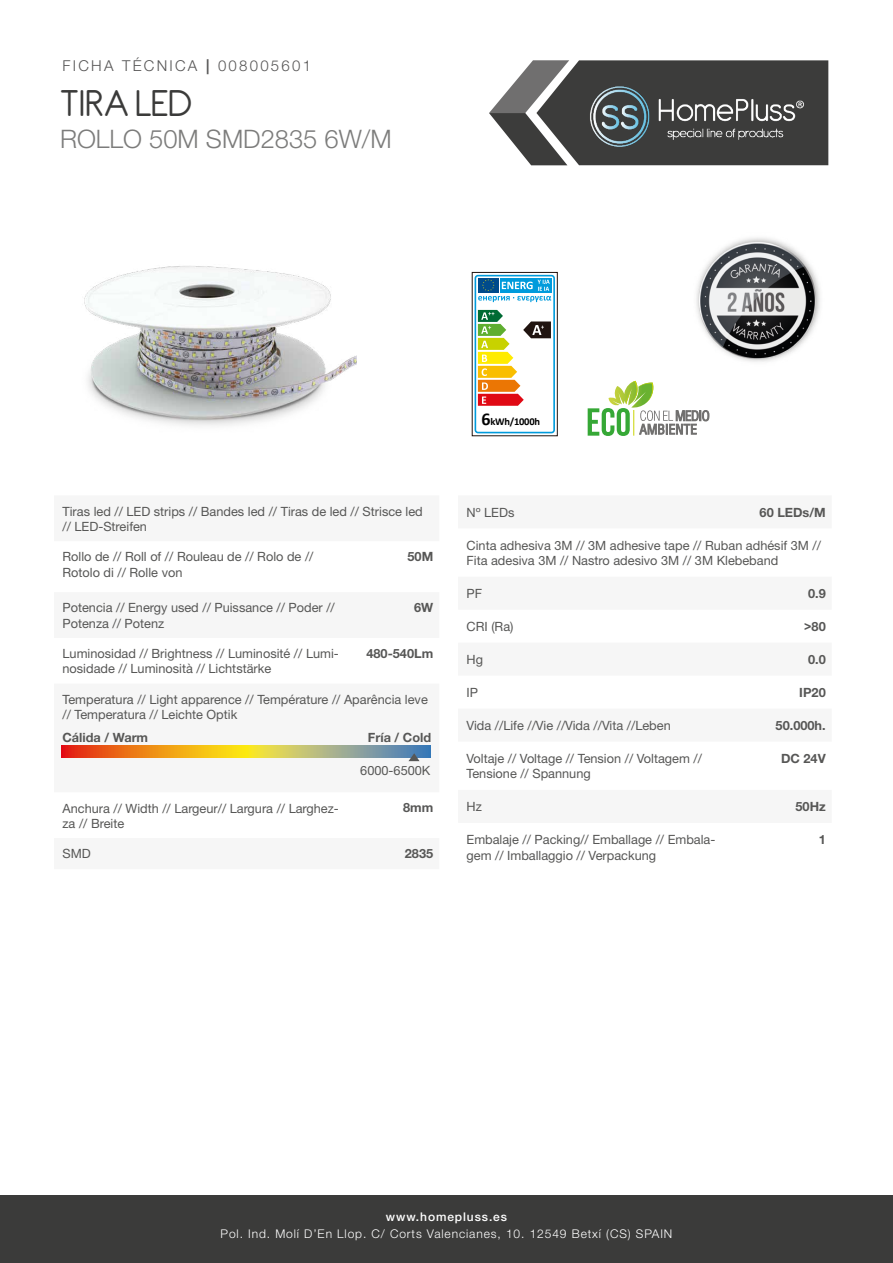
<style>
.page{position:relative;width:893px;height:1263px;background:#fff}
.page>*{position:absolute;margin:0;border:0;box-sizing:border-box;transform-origin:0 0}
.t1{font:40.5px "Antipasto";color:#3b3b3a}
.t2{font:300 25.5px "Helvetica Neue";color:#7c7c7b}
.t3{font:300 15px "Helvetica Neue";letter-spacing:.15em;color:#565555}
.t4{font:12.75px/15.3px "Helvetica Neue";color:#575756}
.t5{font:700 12.75px "Helvetica Neue";color:#575756}
.t6{font:300 12px "Helvetica Neue";letter-spacing:.075em;color:#fff}
.t7{font:500 12px "Helvetica Neue";letter-spacing:.075em;color:#fff}
.t8{font:700 10.5px "Calibri";letter-spacing:-.025em;color:#000}
.s1{font-weight:700}
.s2{font-size:18px}
.s3{font-family:"Arial"}
</style>
<div class="page">
<div style="left:0;top:1196px;width:893px;height:67px;background:#3b3b3a"></div>
<svg style="left:489px;top:60px;width:339px;height:105px"></svg>
<img style="left:583px;top:75px;width:229px;height:78px">
<img style="left:696px;top:237px;width:124px;height:125px">
<svg style="left:588px;top:381px;width:121px;height:55px"></svg>
<svg style="left:61px;top:745px;width:370px;height:13px;background:#c99d4b"></svg>
<img style="left:84px;top:266px;width:272px;height:160px">
<svg style="left:472px;top:272px;width:85px;height:164px"></svg>
<div style="left:476px;top:276px;width:78px;height:156px;background:#fff;border-radius:3px"></div>
<div style="left:475px;top:275px;width:80px;height:158px;border:2px solid #009bdc;border-radius:3px"></div>
<svg style="left:478px;top:310px;width:73px;height:96px"></svg>
<div style="left:478px;top:278px;width:21px;height:15px;background:#004b8b"></div>
<div style="left:500px;top:278px;width:52px;height:15px;background:#009bdc"></div>
<svg style="left:478px;top:279px;width:73px;height:23px"></svg>
<svg style="left:408px;top:753px;width:11px;height:8px"></svg>
<p class="t3" style="left:63px;top:56px;width:250px">FICHA TÉCNICA <span class="s1">|</span> 008005601</p>
<h1 class="t1" style="left:60px;top:80px;width:134px">TIRA LED</h1>
<h2 class="t2" style="left:60px;top:123px;width:333px">ROLLO 50M SMD2835 6W/M</h2>
<p class="t4" style="left:63px;top:503px;width:362px">Tiras led // LED strips // Bandes led // Tiras de led // Strisce led // LED-Streifen</p>
<p class="t4" style="left:63px;top:549px;width:252px">Rollo de // Roll of // Rouleau de // Rolo de //<br>Rotolo di // Rolle von</p>
<p class="t5" style="left:407px;top:549px;width:27px">50M</p>
<p class="t4" style="left:63px;top:600px;width:274px">Potencia // Energy used // Puissance // Poder //<br>Potenza // Potenz</p>
<p class="t5" style="left:414px;top:600px;width:21px">6W</p>
<p class="t4" style="left:63px;top:646px;width:278px">Luminosidad // Brightness // Luminosité // Lumi&shy;nosidade // Luminosità // Lichtstärke</p>
<p class="t5" style="left:366px;top:646px;width:68px">480-540Lm</p>
<p class="t4" style="left:63px;top:691px;width:367px">Temperatura // Light apparence // Température // Aparência leve // Temperatura // Leichte Optik</p>
<p class="t5" style="left:63px;top:729px;width:87px">Cálida / Warm</p>
<p class="t5" style="left:368px;top:729px;width:65px">Fría / Cold</p>
<p class="t4" style="left:360px;top:763px;width:72px">6000-6500K</p>
<p class="t4" style="left:63px;top:800px;width:278px">Anchura // Width // Largeur// Largura // Larghez&shy;za // Breite</p>
<p class="t5" style="left:403px;top:800px;width:32px">8mm</p>
<p class="t4" style="left:63px;top:846px;width:30px">SMD</p>
<p class="t5" style="left:405px;top:846px;width:30px">2835</p>
<p class="t8" style="left:481px;top:415px;width:60px"><span class="s2">6</span>kWh/1000h</p>
<p class="t4" style="left:467px;top:505px;width:49px">Nº LEDs</p>
<p class="t5" style="left:760px;top:504px;width:68px">60 LEDs/M</p>
<p class="t4" style="left:467px;top:537px;width:356px">Cinta adhesiva 3M // 3M adhesive tape // Ruban adhésif 3M //<br>Fita adesiva 3M // Nastro adesivo 3M // 3M Klebeband</p>
<p class="t4" style="left:467px;top:586px;width:17px">PF</p>
<p class="t5" style="left:808px;top:586px;width:19px">0.9</p>
<p class="t4" style="left:467px;top:619px;width:48px">CRI (Ra)</p>
<p class="t5" style="left:804px;top:619px;width:23px"><span class="s3">&gt;</span>80</p>
<p class="t4" style="left:467px;top:652px;width:18px">Hg</p>
<p class="t5" style="left:808px;top:652px;width:19px">0.0</p>
<p class="t4" style="left:467px;top:685px;width:13px">IP</p>
<p class="t5" style="left:799px;top:685px;width:28px">IP20</p>
<p class="t4" style="left:467px;top:718px;width:206px">Vida //Life //Vie //Vida //Vita //Leben</p>
<p class="t5" style="left:776px;top:718px;width:52px">50.000h.</p>
<p class="t4" style="left:467px;top:751px;width:237px">Voltaje // Voltage // Tension // Voltagem //<br>Tensione // Spannung</p>
<p class="t5" style="left:781px;top:751px;width:46px">DC 24V</p>
<p class="t4" style="left:467px;top:799px;width:17px">Hz</p>
<p class="t5" style="left:795px;top:799px;width:32px">50Hz</p>
<p class="t4" style="left:467px;top:832px;width:250px">Embalaje // Packing// Emballage // Embala&shy;gem // Imballaggio // Verpackung</p>
<p class="t5" style="left:819px;top:832px;width:9px">1</p>
<p class="t7" style="left:386px;top:1210px;width:123px">www.homepluss.es</p>
<p class="t6" style="left:221px;top:1226px;width:453px">Pol. Ind. Molí D’En Llop. C/ Corts Valencianes, 10. 12549 Betxí (CS) SPAIN</p>
</div>
